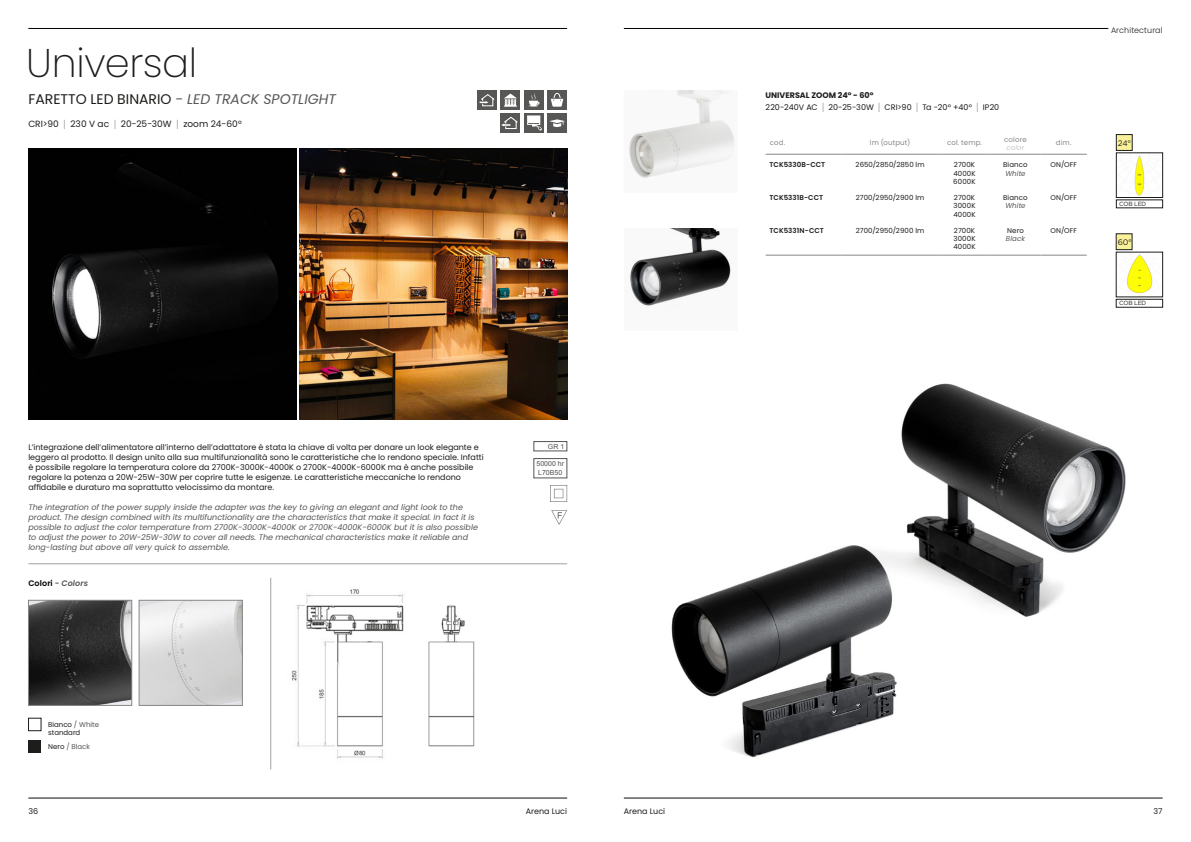
<style>
.page{position:relative;width:1191px;height:842px;background:#fff}
.page>*{position:absolute;margin:0;border:0;box-sizing:border-box;transform-origin:0 0}
.t1{font:200 40px "Poppins";letter-spacing:-.01em;color:#1d1d1b}
.t2{font:italic 14px "Poppins";color:#575756}
.t3{font:9px "Poppins";letter-spacing:.005em;color:#1d1d1b}
.t4{font:8px/10px "Poppins";color:#1d1d1b}
.t5{font:italic 8px/10px "Poppins";color:#575756}
.t6{font:italic 600 8px "Poppins";letter-spacing:.01em;color:#575756}
.t7{font:300 8px "Poppins";letter-spacing:.015em;color:#1d1d1b}
.t8{font:8px "Gotham";color:#1d1d1b}
.t9{font:7px/8.4px "Poppins";letter-spacing:.015em;color:#1d1d1b;text-align:justify}
.t10{font:600 7px "Poppins";letter-spacing:.005em;color:#1d1d1b}
.t11{font:7px "Poppins";letter-spacing:.02em;color:#878787}
.t12{font:7px/9px "Arial";color:#555253}
.t13{font:italic 7px "Poppins";letter-spacing:.015em;color:#575756}
.t14{font:7px "Poppins";color:#575756}
.t15{font:italic 7px "Poppins";letter-spacing:.015em;color:#c6c6c6}
.t16{font:6px "Gotham";letter-spacing:-.025em;color:#1d1d1b}
.s1{font-style:normal;color:#1d1d1b}
.s2{font-weight:300;font-size:10.4px;color:#878787}
.s3{font-style:normal;color:#000}
.s4{color:#575756}
.s5{color:#1d1d1b}
.s6{font-weight:700}
</style>
<div class="page">
<hr style="left:624px;top:798px;width:538px;height:1px;background:#0c0c0c">
<hr style="left:28px;top:798px;width:539px;height:1px;background:#0c0c0c">
<hr style="left:28px;top:28px;width:539px;height:1px;background:#000">
<div style="left:533px;top:441px;width:34px;height:10px;border:1px solid #555253"></div>
<img style="left:299px;top:149px;width:268px;height:271px">
<img style="left:28px;top:149px;width:268px;height:271px">
<div style="left:477px;top:90px;width:20px;height:20px;background:#575756"></div>
<svg style="left:479px;top:94px;width:16px;height:12px"></svg>
<div style="left:500px;top:90px;width:20px;height:20px;background:#575756"></div>
<svg style="left:504px;top:94px;width:13px;height:13px"></svg>
<div style="left:524px;top:90px;width:20px;height:20px;background:#575756"></div>
<svg style="left:528px;top:93px;width:12px;height:14px"></svg>
<div style="left:547px;top:90px;width:20px;height:20px;background:#575756"></div>
<svg style="left:551px;top:93px;width:12px;height:14px"></svg>
<div style="left:28px;top:718px;width:13px;height:13px;border:1px solid #1d1d1b"></div>
<div style="left:29px;top:740px;width:12px;height:13px;background:#1d1d1b"></div>
<img style="left:30px;top:602px;width:100px;height:101px">
<div style="left:28px;top:600px;width:104px;height:105px;border:1px solid #878787"></div>
<img style="left:141px;top:602px;width:99px;height:101px">
<div style="left:139px;top:600px;width:103px;height:105px;border:1px solid #878787"></div>
<div style="left:533px;top:458px;width:34px;height:20px;border:1px solid #555253"></div>
<svg style="left:551px;top:510px;width:16px;height:15px"></svg>
<svg style="left:550px;top:485px;width:17px;height:17px"></svg>
<hr style="left:28px;top:564px;width:539px;height:1px;background:#a1a1a1">
<hr style="left:270px;top:578px;width:1px;height:191px;background:#a1a1a1">
<img style="left:291px;top:589px;width:184px;height:170px">
<div style="left:547px;top:113px;width:20px;height:20px;background:#575756"></div>
<svg style="left:549px;top:119px;width:16px;height:9px"></svg>
<div style="left:524px;top:113px;width:20px;height:20px;background:#575756"></div>
<svg style="left:527px;top:115px;width:15px;height:16px"></svg>
<div style="left:500px;top:113px;width:20px;height:20px;background:#575756"></div>
<svg style="left:501px;top:116px;width:17px;height:13px"></svg>
<svg style="left:630px;top:229px;width:101px;height:77px"></svg>
<hr style="left:624px;top:28px;width:484px;height:1px;background:#000">
<img style="left:1134px;top:155px;width:11px;height:41px">
<div style="left:1116px;top:153px;width:46px;height:45px;border:1px solid #1d1d1b"></div>
<img style="left:1127px;top:254px;width:26px;height:39px">
<div style="left:1116px;top:299px;width:46px;height:8px;border:1px solid #1d1d1b"></div>
<div style="left:1116px;top:134px;width:16px;height:17px;background:#f9f09a;border:1px solid #1d1d1b"></div>
<div style="left:1116px;top:234px;width:16px;height:16px;background:#f9f09a;border:1px solid #1d1d1b"></div>
<img style="left:629px;top:90px;width:106px;height:88px">
<img style="left:901px;top:383px;width:225px;height:234px">
<img style="left:671px;top:515px;width:332px;height:243px">
<hr style="left:765px;top:154px;width:76px;height:1px;background:#878787">
<hr style="left:841px;top:154px;width:97px;height:1px;background:#878787">
<hr style="left:938px;top:154px;width:52px;height:1px;background:#878787">
<hr style="left:990px;top:154px;width:50px;height:1px;background:#878787">
<hr style="left:1040px;top:154px;width:46px;height:1px;background:#878787">
<hr style="left:765px;top:255px;width:76px;height:1px;background:#878787">
<hr style="left:841px;top:255px;width:97px;height:1px;background:#878787">
<hr style="left:938px;top:255px;width:52px;height:1px;background:#878787">
<hr style="left:990px;top:255px;width:50px;height:1px;background:#878787">
<hr style="left:1040px;top:255px;width:46px;height:1px;background:#878787">
<h1 class="t1" style="left:26px;top:40px;width:172px">Universal</h1>
<h2 class="t2" style="left:28px;top:91px;width:309px"><span class="s1">FARETTO LED BINARIO</span> - LED TRACK SPOTLIGHT</h2>
<p class="t3" style="left:28px;top:119px;width:215px">CRI&gt;90 <span class="s2">|</span> 230 V ac <span class="s2">|</span> 20-25-30W <span class="s2">|</span> zoom 24-60°</p>
<p class="t4" style="left:28px;top:442px;width:457px">L’integrazione dell’alimentatore all’interno dell’adattatore è stata la chiave di volta per donare un look elegante e leggero al prodotto. Il design unito alla sua multifunzionalità sono le caratteristiche che lo rendono speciale. Infatti è possibile regolare la temperatura colore da 2700K-3000K-4000K o 2700K-4000K-6000K ma è anche possibile regolare la potenza a 20W-25W-30W per coprire tutte le esigenze. Le caratteristiche meccaniche lo rendono affidabile e duraturo ma soprattutto velocissimo da montare.</p>
<p class="t5" style="left:28px;top:502px;width:451px">The integration of the power supply inside the adapter was the key to giving an elegant and light look to the product. The design combined with its multifunctionality are the characteristics that make it special. In fact it is possible to adjust the color temperature from 2700K-3000K-4000K or 2700K-4000K-6000K but it is also possible to adjust the power to 20W-25W-30W to cover all needs. The mechanical characteristics make it reliable and long-lasting but above all very quick to assemble.</p>
<p class="t6" style="left:28px;top:579px;width:61px"><span class="s3">Colori</span> - Colors</p>
<p class="t12" style="left:548px;top:442px;width:18px">GR 1</p>
<p class="t12" style="left:536px;top:459px;width:29px">50000 hr<br>L70B50</p>
<p class="t9" style="left:48px;top:720px;width:52px">Bianco <span class="s4">/ White </span>standard</p>
<p class="t14" style="left:48px;top:743px;width:44px"><span class="s5">Nero</span> / Black</p>
<p class="t7" style="left:1111px;top:26px;width:53px">Architectural</p>
<p class="t4" style="left:765px;top:90px;width:235px;line-height:12px"><span class="s6">UNIVERSAL ZOOM 24° - 60°<br></span>220-240V AC <span class="s2">|</span> 20-25-30W <span class="s2">|</span> CRI&gt;90 <span class="s2">|</span> Ta -20° +40° <span class="s2">|</span> IP20</p>
<p class="t11" style="left:770px;top:138px;width:17px">cod.</p>
<p class="t11" style="left:870px;top:138px;width:42px">lm (output)</p>
<p class="t11" style="left:947px;top:138px;width:36px">col. temp.</p>
<p class="t11" style="left:1004px;top:135px;width:24px">colore</p>
<p class="t15" style="left:1006px;top:143px;width:20px">color</p>
<p class="t11" style="left:1056px;top:138px;width:17px">dim.</p>
<p class="t8" style="left:1117px;top:139px;width:15px">24°</p>
<p class="t10" style="left:769px;top:161px;width:57px">TCK5330B-CCT</p>
<p class="t9" style="left:855px;top:161px;width:71px">2650/2850/2850 lm</p>
<p class="t9" style="left:953px;top:161px;width:24px">2700K 4000K 6000K</p>
<p class="t9" style="left:1003px;top:161px;width:26px">Bianco</p>
<p class="t13" style="left:1005px;top:169px;width:22px">White</p>
<p class="t9" style="left:1050px;top:161px;width:28px">ON/OFF</p>
<p class="t10" style="left:769px;top:193px;width:55px">TCK5331B-CCT</p>
<p class="t9" style="left:856px;top:193px;width:70px">2700/2950/2900 lm</p>
<p class="t9" style="left:953px;top:193px;width:24px">2700K 3000K 4000K</p>
<p class="t9" style="left:1003px;top:193px;width:26px">Bianco</p>
<p class="t13" style="left:1005px;top:202px;width:22px">White</p>
<p class="t9" style="left:1050px;top:193px;width:28px">ON/OFF</p>
<p class="t16" style="left:1119px;top:201px;width:29px">COB LED</p>
<p class="t10" style="left:769px;top:226px;width:56px">TCK5331N-CCT</p>
<p class="t9" style="left:856px;top:226px;width:70px">2700/2950/2900 lm</p>
<p class="t9" style="left:953px;top:226px;width:24px">2700K 3000K 4000K</p>
<p class="t9" style="left:1007px;top:226px;width:18px">Nero</p>
<p class="t13" style="left:1006px;top:235px;width:21px">Black</p>
<p class="t9" style="left:1050px;top:226px;width:28px">ON/OFF</p>
<p class="t8" style="left:1117px;top:238px;width:16px">60°</p>
<p class="t16" style="left:1119px;top:300px;width:29px">COB LED</p>
<p class="t4" style="left:28px;top:806px;width:11px">36</p>
<p class="t4" style="left:526px;top:806px;width:43px">Arena Luci</p>
<p class="t4" style="left:624px;top:806px;width:43px">Arena Luci</p>
<p class="t4" style="left:1153px;top:806px;width:11px">37</p>
</div>
